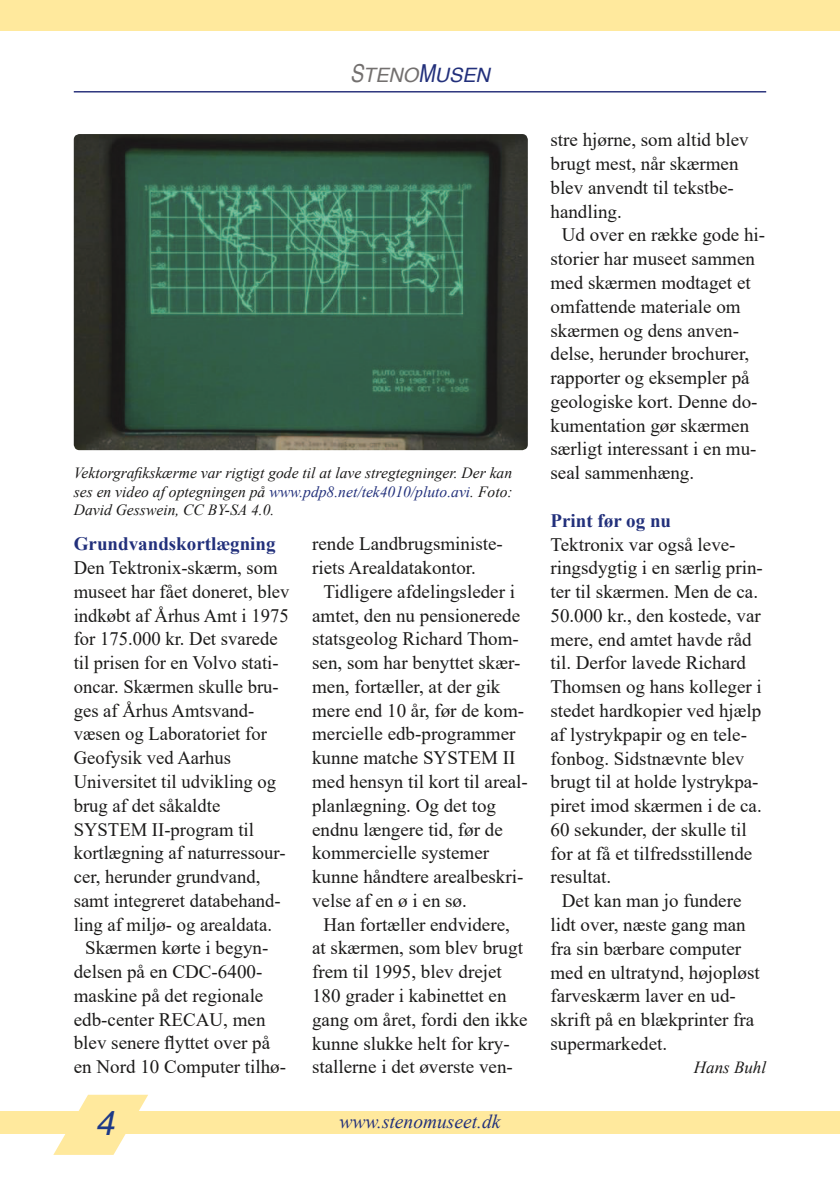
<style>
.page{position:relative;width:840px;height:1191px;background:#fff}
.page>*{position:absolute;margin:0;border:0;box-sizing:border-box;transform-origin:0 0}
.t1{font:italic 34px "Helvetica";color:#1d3987}
.t2{font:italic 19.8px "Helvetica";color:#73706f}
.t3{font:italic 19.4px "Times New Roman";color:#22307b}
.t4{font:19px "Times New Roman";color:#1b1a19}
.t5{font:700 19px "Times New Roman";color:#22307b}
.t6{font:italic 17px "Times New Roman";color:#1b1a19}
.t7{font:italic 15.6px/18.6px "Times New Roman";color:#1b1a19;text-align:justify}
.s1{font-size:24.8px}
.s2{font-size:24.8px;color:#22307b}
.s3{color:#22307b}
</style>
<div class="page">
<div style="left:0;top:0;width:839px;height:30px;background:#ffe99d"></div>
<hr style="left:839px;top:0;width:1px;height:30px;background:#ffe99d">
<img style="left:74px;top:134px;width:453px;height:316px">
<hr style="left:74px;top:91px;width:691px;height:1px;background:#202976">
<div style="left:0;top:1111px;width:839px;height:23px;background:#ffe99d"></div>
<svg style="left:54px;top:1094px;width:94px;height:60px"></svg>
<svg style="left:839px;top:1111px;width:1px;height:23px"></svg>
<p class="t2" style="left:350px;top:64px;width:141px"><span class="s1">S</span>TENO<span class="s2">M</span><span class="s3">USEN</span></p>
<p class="t7" style="left:74px;top:463px;width:440px">Vektorgrafikskærme var rigtigt gode til at lave stregtegninger. Der kan ses en video af optegningen på <span class="s3">www.pdp8.net/tek4010/pluto.avi</span>. Foto:<br>David Gesswein, CC BY-SA 4.0.</p>
<p class="t5" style="left:74px;top:530px;width:203px">Grundvandskortlægning</p>
<p class="t4" style="left:74px;top:554px;width:205px">Den Tektronix-skærm, som</p>
<p class="t4" style="left:74px;top:578px;width:217px">museet har fået doneret, blev</p>
<p class="t4" style="left:74px;top:602px;width:216px">indkøbt af Århus Amt i 1975</p>
<p class="t4" style="left:74px;top:625px;width:205px">for 175.000 kr. Det svarede</p>
<p class="t4" style="left:74px;top:649px;width:206px">til prisen for en Volvo stati-</p>
<p class="t4" style="left:74px;top:673px;width:206px">oncar. Skærmen skulle bru-</p>
<p class="t4" style="left:74px;top:697px;width:182px">ges af Århus Amtsvand-</p>
<p class="t4" style="left:74px;top:720px;width:194px">væsen og Laboratoriet for</p>
<p class="t4" style="left:74px;top:744px;width:159px">Geofysik ved Aarhus</p>
<p class="t4" style="left:74px;top:768px;width:204px">Universitet til udvikling og</p>
<p class="t4" style="left:74px;top:792px;width:148px">brug af det såkaldte</p>
<p class="t4" style="left:74px;top:815px;width:181px">SYSTEM II-program til</p>
<p class="t4" style="left:74px;top:839px;width:213px">kortlægning af naturressour-</p>
<p class="t4" style="left:74px;top:863px;width:188px">cer, herunder grundvand,</p>
<p class="t4" style="left:74px;top:887px;width:208px">samt integreret databehand-</p>
<p class="t4" style="left:74px;top:911px;width:200px">ling af miljø- og arealdata.</p>
<p class="t4" style="left:85px;top:934px;width:185px">Skærmen kørte i begyn-</p>
<p class="t4" style="left:74px;top:958px;width:188px">delsen på en CDC-6400-</p>
<p class="t4" style="left:74px;top:982px;width:191px">maskine på det regionale</p>
<p class="t4" style="left:74px;top:1005px;width:193px">edb-center RECAU, men</p>
<p class="t4" style="left:74px;top:1029px;width:198px">blev senere flyttet over på</p>
<p class="t4" style="left:74px;top:1053px;width:214px">en Nord 10 Computer tilhø-</p>
<p class="t4" style="left:312px;top:530px;width:192px">rende Landbrugsministe-</p>
<p class="t4" style="left:312px;top:554px;width:165px">riets Arealdatakontor.</p>
<p class="t4" style="left:323px;top:578px;width:193px">Tidligere afdelingsleder i</p>
<p class="t4" style="left:312px;top:602px;width:209px">amtet, den nu pensionerede</p>
<p class="t4" style="left:312px;top:625px;width:208px">statsgeolog Richard Thom-</p>
<p class="t4" style="left:312px;top:649px;width:210px">sen, som har benyttet skær-</p>
<p class="t4" style="left:312px;top:673px;width:190px">men, fortæller, at der gik</p>
<p class="t4" style="left:312px;top:697px;width:213px">mere end 10 år, før de kom-</p>
<p class="t4" style="left:312px;top:720px;width:205px">mercielle edb-programmer</p>
<p class="t4" style="left:312px;top:744px;width:205px">kunne matche SYSTEM II</p>
<p class="t4" style="left:312px;top:768px;width:217px">med hensyn til kort til areal-</p>
<p class="t4" style="left:312px;top:792px;width:185px">planlægning. Og det tog</p>
<p class="t4" style="left:312px;top:815px;width:192px">endnu længere tid, før de</p>
<p class="t4" style="left:312px;top:839px;width:178px">kommercielle systemer</p>
<p class="t4" style="left:312px;top:863px;width:212px">kunne håndtere arealbeskri-</p>
<p class="t4" style="left:312px;top:887px;width:156px">velse af en ø i en sø.</p>
<p class="t4" style="left:323px;top:911px;width:188px">Han fortæller endvidere,</p>
<p class="t4" style="left:312px;top:934px;width:212px">at skærmen, som blev brugt</p>
<p class="t4" style="left:312px;top:958px;width:191px">frem til 1995, blev drejet</p>
<p class="t4" style="left:312px;top:982px;width:196px">180 grader i kabinettet en</p>
<p class="t4" style="left:312px;top:1006px;width:217px">gang om året, fordi den ikke</p>
<p class="t4" style="left:312px;top:1029px;width:199px">kunne slukke helt for kry-</p>
<p class="t4" style="left:312px;top:1053px;width:202px">stallerne i det øverste ven-</p>
<h1 class="t1" style="left:95px;top:1103px;width:20px">4</h1>
<p class="t3" style="left:339px;top:1108px;width:162px">www.stenomuseet.dk</p>
<p class="t4" style="left:550px;top:127px;width:199px">stre hjørne, som altid blev</p>
<p class="t4" style="left:550px;top:150px;width:189px">brugt mest, når skærmen</p>
<p class="t4" style="left:550px;top:174px;width:185px">blev anvendt til tekstbe-</p>
<p class="t4" style="left:550px;top:198px;width:73px">handling.</p>
<p class="t4" style="left:561px;top:222px;width:205px">Ud over en række gode hi-</p>
<p class="t4" style="left:550px;top:245px;width:206px">storier har museet sammen</p>
<p class="t4" style="left:550px;top:269px;width:202px">med skærmen modtaget et</p>
<p class="t4" style="left:550px;top:293px;width:191px">omfattende materiale om</p>
<p class="t4" style="left:550px;top:317px;width:190px">skærmen og dens anven-</p>
<p class="t4" style="left:550px;top:340px;width:200px">delse, herunder brochurer,</p>
<p class="t4" style="left:550px;top:364px;width:200px">rapporter og eksempler på</p>
<p class="t4" style="left:550px;top:388px;width:208px">geologiske kort. Denne do-</p>
<p class="t4" style="left:550px;top:412px;width:200px">kumentation gør skærmen</p>
<p class="t4" style="left:550px;top:436px;width:207px">særligt interessant i en mu-</p>
<p class="t4" style="left:550px;top:459px;width:145px">seal sammenhæng.</p>
<p class="t5" style="left:550px;top:507px;width:122px">Print før og nu</p>
<p class="t4" style="left:550px;top:531px;width:186px">Tektronix var også leve-</p>
<p class="t4" style="left:550px;top:554px;width:214px">ringsdygtig i en særlig prin-</p>
<p class="t4" style="left:550px;top:578px;width:209px">ter til skærmen. Men de ca.</p>
<p class="t4" style="left:550px;top:602px;width:212px">50.000 kr., den kostede, var</p>
<p class="t4" style="left:550px;top:626px;width:203px">mere, end amtet havde råd</p>
<p class="t4" style="left:550px;top:649px;width:197px">til. Derfor lavede Richard</p>
<p class="t4" style="left:550px;top:673px;width:213px">Thomsen og hans kolleger i</p>
<p class="t4" style="left:550px;top:697px;width:212px">stedet hardkopier ved hjælp</p>
<p class="t4" style="left:550px;top:721px;width:198px">af lystrykpapir og en tele-</p>
<p class="t4" style="left:550px;top:745px;width:195px">fonbog. Sidstnævnte blev</p>
<p class="t4" style="left:550px;top:768px;width:209px">brugt til at holde lystrykpa-</p>
<p class="t4" style="left:550px;top:792px;width:213px">piret imod skærmen i de ca.</p>
<p class="t4" style="left:550px;top:816px;width:198px">60 sekunder, der skulle til</p>
<p class="t4" style="left:550px;top:840px;width:203px">for at få et tilfredsstillende</p>
<p class="t4" style="left:550px;top:863px;width:62px">resultat.</p>
<p class="t4" style="left:561px;top:887px;width:181px">Det kan man jo fundere</p>
<p class="t4" style="left:550px;top:911px;width:197px">lidt over, næste gang man</p>
<p class="t4" style="left:550px;top:935px;width:192px">fra sin bærbare computer</p>
<p class="t4" style="left:550px;top:958px;width:211px">med en ultratynd, højopløst</p>
<p class="t4" style="left:550px;top:982px;width:187px">farveskærm laver en ud-</p>
<p class="t4" style="left:550px;top:1006px;width:205px">skrift på en blækprinter fra</p>
<p class="t4" style="left:550px;top:1030px;width:118px">supermarkedet.</p>
<p class="t6" style="left:693px;top:1055px;width:74px">Hans Buhl</p>
</div>
